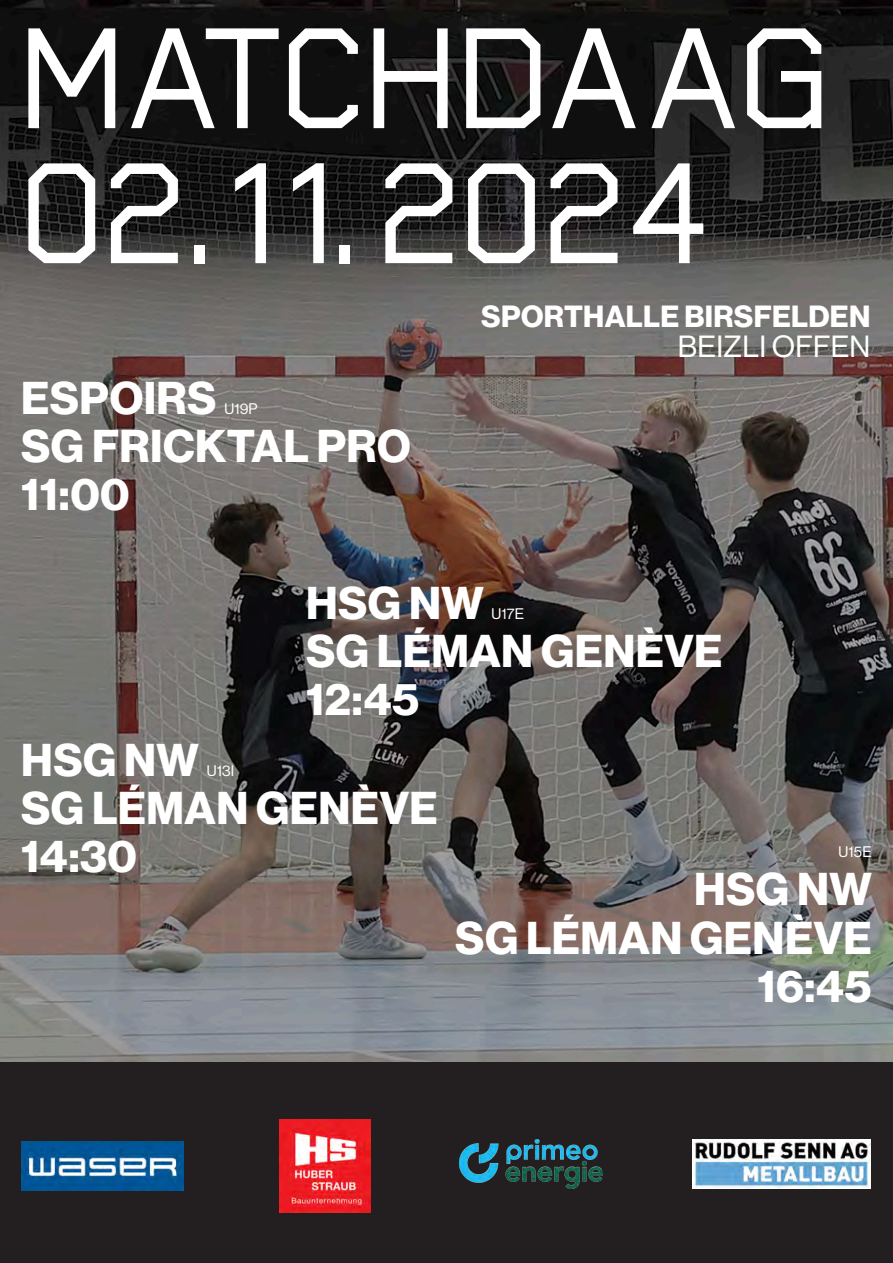
<style>
.page{position:relative;width:893px;height:1263px;background:#fff}
.page>*{position:absolute;margin:0;border:0;box-sizing:border-box;transform-origin:0 0}
.t1{font:700 142.5px/135px "Cobol";letter-spacing:.01em;color:#fff}
.t2{font:45px/48px "N Haas Grotesk DS Pro 75 Bd";letter-spacing:.01em;color:#fff}
.t3{font:30px "N Haas Grotesk DS Pro 75 Bd";letter-spacing:.01em;color:#fff}
.t4{font:30px "N Haas Grotesk DS Pro 55 Rg";letter-spacing:.01em;color:#fff}
.t5{font:15px "N Haas Grotesk DS Pro 55 Rg";letter-spacing:.01em;color:#fff}
</style>
<div class="page">
<div style="left:0;top:1061px;width:893px;height:202px;background:#231f20"></div>
<img style="left:21px;top:1141px;width:162px;height:50px">
<img style="left:280px;top:1119px;width:90px;height:94px">
<img style="left:460px;top:1140px;width:142px;height:49px">
<img style="left:692px;top:1140px;width:178px;height:49px">
<img style="left:0;top:0;width:893px;height:1061px">
<h1 class="t1" style="left:21px;top:11px;width:809px">MATCHDAAG<br>02.11. 2024</h1>
<p class="t2" style="left:21px;top:375px;width:197px">ESPOIRS</p>
<p class="t5" style="left:224px;top:400px;width:35px">U19P</p>
<p class="t2" style="left:21px;top:423px;width:391px">SG FRICKTAL PRO<br>11:00</p>
<p class="t3" style="left:481px;top:299px;width:391px">SPORTHALLE BIRSFELDEN</p>
<p class="t4" style="left:678px;top:330px;width:194px">BEIZLI OFFEN</p>
<p class="t2" style="left:306px;top:580px;width:179px">HSG NW</p>
<p class="t5" style="left:492px;top:606px;width:34px">U17E</p>
<p class="t2" style="left:306px;top:628px;width:418px">SG LÉMAN GENÈVE<br>12:45</p>
<p class="t2" style="left:21px;top:737px;width:179px">HSG NW</p>
<p class="t5" style="left:207px;top:762px;width:29px">U13I</p>
<p class="t2" style="left:21px;top:785px;width:418px">SG LÉMAN GENÈVE<br>14:30</p>
<p class="t5" style="left:839px;top:844px;width:35px">U15E</p>
<p class="t2" style="left:455px;top:866px;width:418px;text-align:right">HSG NW<br>SG LÉMAN GENÈVE<br>16:45</p>
</div>
